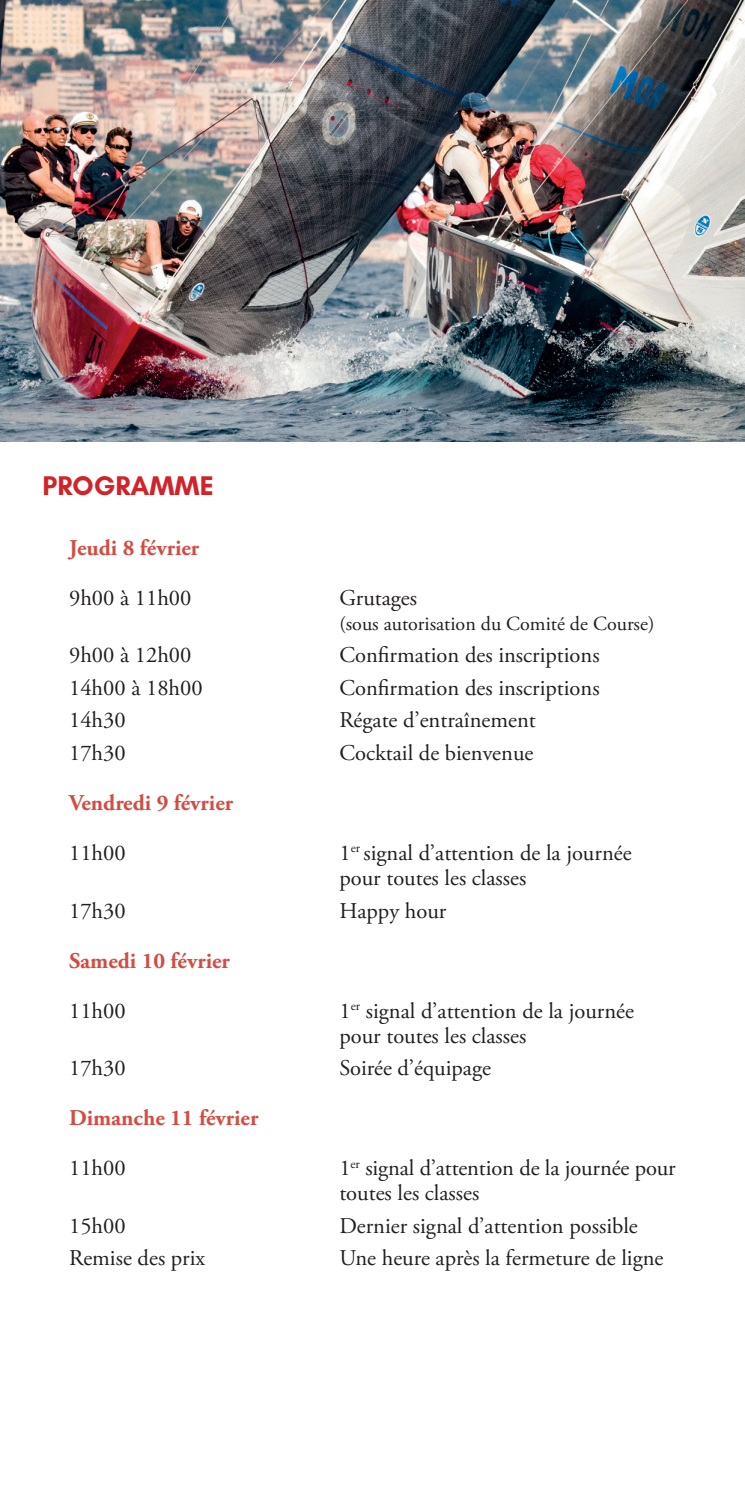
<style>
.page{position:relative;width:745px;height:1489px;background:#fff}
.page>*{position:absolute;margin:0;border:0;box-sizing:border-box;transform-origin:0 0}
.t1{font:700 27.5px "Glacial Indifference";color:#d1232a}
.t2{font:22.5px/25px "Adobe Garamond Pro";color:#231f20}
.t3{font:700 22.5px "Adobe Garamond Pro";color:#d34c43}
.t4{font:20px "Adobe Garamond Pro";color:#231f20}
</style>
<div class="page">
<img style="left:0;top:0;width:744px;height:441px">
<p class="t1" style="left:43px;top:469px;width:173px">PROGRAMME</p>
<p class="t3" style="left:69px;top:534px;width:132px">Jeudi 8 février</p>
<p class="t2" style="left:69px;top:586px;width:124px">9h00 à 11h00</p>
<p class="t2" style="left:339px;top:586px;width:79px">Grutages</p>
<p class="t4" style="left:339px;top:611px;width:316px">(sous autorisation du Comité de Course)</p>
<p class="t2" style="left:69px;top:643px;width:124px">9h00 à 12h00</p>
<p class="t2" style="left:339px;top:643px;width:261px">Confirmation des inscriptions</p>
<p class="t2" style="left:69px;top:676px;width:135px">14h00 à 18h00</p>
<p class="t2" style="left:339px;top:676px;width:261px">Confirmation des inscriptions</p>
<p class="t2" style="left:69px;top:708px;width:58px">14h30</p>
<p class="t2" style="left:339px;top:708px;width:198px">Régate d’entraînement</p>
<p class="t2" style="left:69px;top:741px;width:58px">17h30</p>
<p class="t2" style="left:339px;top:741px;width:195px">Cocktail de bienvenue</p>
<p class="t3" style="left:69px;top:789px;width:165px">Vendredi 9 février</p>
<p class="t2" style="left:69px;top:841px;width:58px">11h00</p>
<p class="t2" style="left:339px;top:841px;width:293px">1<sup>er</sup> signal d’attention de la journée pour toutes les classes</p>
<p class="t2" style="left:69px;top:898px;width:58px">17h30</p>
<p class="t2" style="left:339px;top:898px;width:108px">Happy hour</p>
<p class="t3" style="left:69px;top:947px;width:162px">Samedi 10 février</p>
<p class="t2" style="left:69px;top:998px;width:58px">11h00</p>
<p class="t2" style="left:339px;top:998px;width:296px">1<sup>er</sup> signal d’attention de la journée pour toutes les classes</p>
<p class="t2" style="left:69px;top:1056px;width:58px">17h30</p>
<p class="t2" style="left:339px;top:1056px;width:153px">Soirée d’équipage</p>
<p class="t3" style="left:69px;top:1104px;width:191px">Dimanche 11 février</p>
<p class="t2" style="left:69px;top:1156px;width:58px">11h00</p>
<p class="t2" style="left:339px;top:1156px;width:337px">1<sup>er</sup> signal d’attention de la journée pour toutes les classes</p>
<p class="t2" style="left:69px;top:1213px;width:58px">15h00</p>
<p class="t2" style="left:339px;top:1213px;width:300px">Dernier signal d’attention possible</p>
<p class="t2" style="left:69px;top:1246px;width:138px">Remise des prix</p>
<p class="t2" style="left:339px;top:1246px;width:325px">Une heure après la fermeture de ligne</p>
</div>
